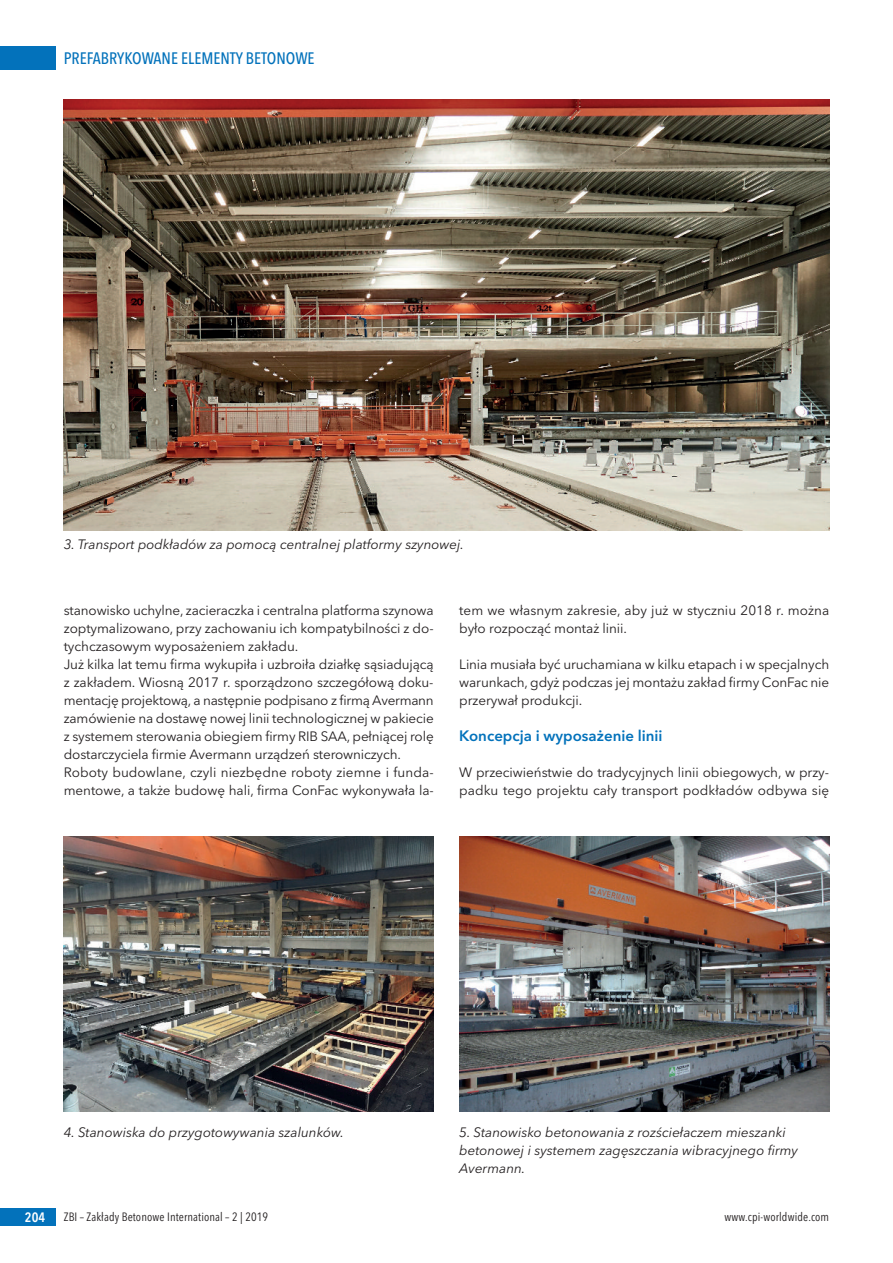
<style>
.page{position:relative;width:893px;height:1263px;background:#fff}
.page>*{position:absolute;margin:0;border:0;box-sizing:border-box;transform-origin:0 0}
.t1{font:500 16.5px "Avenir Next Condensed";color:#0372bb}
.t2{font:600 15px "Avenir Next";color:#0372bb}
.t3{font:13.5px/18px "Avenir Next";letter-spacing:-.005em;color:#231f20}
.t4{font:italic 13.5px/18px "Avenir Next";color:#231f20}
.t5{font:600 13.5px "Avenir Next Condensed";color:#fff}
.t6{font:12px "Avenir Next Condensed";letter-spacing:.01em;color:#231f20}
</style>
<div class="page">
<div style="left:0;top:47px;width:55px;height:23px;background:#0372bb"></div>
<div style="left:0;top:1208px;width:55px;height:18px;background:#0372bb"></div>
<img style="left:64px;top:100px;width:765px;height:430px">
<img style="left:64px;top:837px;width:370px;height:275px">
<img style="left:459px;top:837px;width:370px;height:275px">
<p class="t1" style="left:64px;top:48px;width:252px">PREFABRYKOWANE ELEMENTY BETONOWE</p>
<p class="t4" style="left:64px;top:534px;width:402px">3. Transport podkładów za pomocą centralnej platformy szynowej.</p>
<p class="t3" style="left:64px;top:600px;width:371px">stanowisko uchylne, zacieraczka i centralna platforma szynowa zoptymalizowano, przy zachowaniu ich kompatybilności z do&shy;tychczasowym wyposażeniem zakładu.<br>Już kilka lat temu firma wykupiła i uzbroiła działkę sąsiadującą z zakładem. Wiosną 2017 r. sporządzono szczegółową doku&shy;mentację projektową, a następnie podpisano z firmą Avermann zamówienie na dostawę nowej linii technologicznej w pakiecie z systemem sterowania obiegiem firmy RIB SAA, pełniącej rolę dostarczyciela firmie Avermann urządzeń sterowniczych.<br>Roboty budowlane, czyli niezbędne roboty ziemne i funda&shy;mentowe, a także budowę hali, firma ConFac wykonywała la-</p>
<p class="t3" style="left:459px;top:600px;width:371px">tem we własnym zakresie, aby już w styczniu 2018 r. można było rozpocząć montaż linii.</p>
<p class="t3" style="left:459px;top:654px;width:371px;text-align:justify">Linia musiała być uruchamiana w kilku etapach i w specjalnych warunkach, gdyż podczas jej montażu zakład firmy ConFac nie przerywał produkcji.</p>
<p class="t2" style="left:459px;top:722px;width:205px">Koncepcja i wyposażenie linii</p>
<p class="t3" style="left:459px;top:762px;width:371px">W przeciwieństwie do tradycyjnych linii obiegowych, w przy&shy;padku tego projektu cały transport podkładów odbywa się</p>
<p class="t4" style="left:64px;top:1122px;width:282px">4. Stanowiska do przygotowywania szalunków.</p>
<p class="t4" style="left:459px;top:1122px;width:340px">5. Stanowisko betonowania z rozściełaczem mieszanki betonowej i systemem zagęszczania wibracyjnego firmy<br>Avermann.</p>
<p class="t5" style="left:25px;top:1205px;width:22px">204</p>
<p class="t6" style="left:64px;top:1206px;width:206px">ZBI – Zakłady Betonowe International – 2 | 2019</p>
<p class="t6" style="left:725px;top:1206px;width:106px">www.cpi-worldwide.com</p>
</div>
